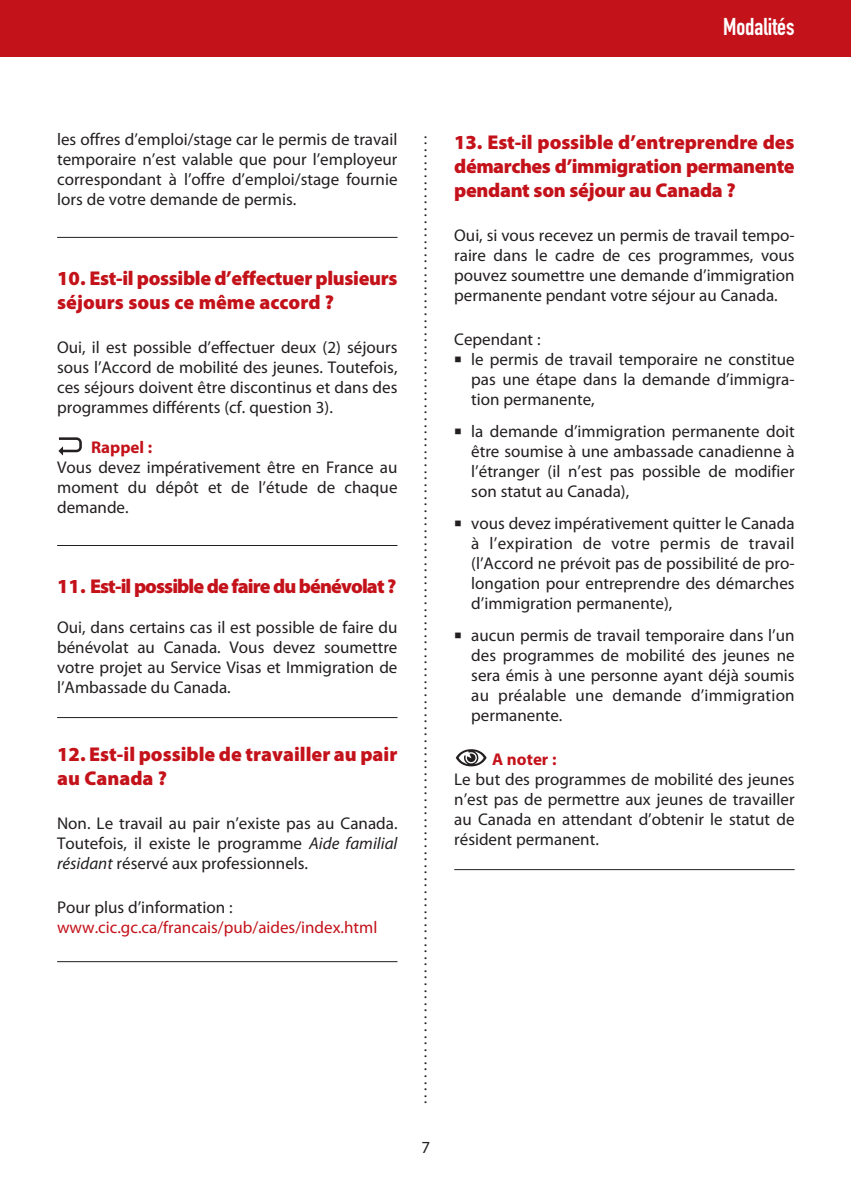
<style>
.page{position:relative;width:851px;height:1191px;background:#fff}
.page>*{position:absolute;margin:0;border:0;box-sizing:border-box;transform-origin:0 0}
.t1{font:24px "DIN Engschrift";color:#fff}
.t2{font:900 20px/24px "Myriad Pro";letter-spacing:-.015em;color:#c4121a}
.t3{font:900 20px "Myriad Pro";letter-spacing:-.045em;color:#c4121a}
.t4{font:17px/20px "Myriad Pro";color:#231f20;text-align:justify}
.t5{font:17px "Myriad Pro";color:#c4121a}
.t6{font:700 17px "Myriad Pro";color:#c4121a}
.t7{font:16px "Myriad Pro";color:#231f20}
.s1{font-style:italic}
.s2{font-family:"Carta";font-size:14px}
</style>
<div class="page">
<div style="left:0;top:1px;width:850px;height:56px;background:#c4121a"></div>
<hr style="left:57px;top:237px;width:340px;height:1px;background:#231f20">
<hr style="left:57px;top:545px;width:340px;height:1px;background:#231f20">
<hr style="left:57px;top:717px;width:340px;height:1px;background:#231f20">
<hr style="left:57px;top:961px;width:340px;height:1px;background:#231f20">
<hr style="left:454px;top:869px;width:340px;height:1px;background:#231f20">
<svg style="left:455px;top:749px;width:31px;height:17px"></svg>
<svg style="left:58px;top:437px;width:24px;height:18px"></svg>
<h1 class="t1" style="left:723px;top:18px;width:73px">Modalités</h1>
<p class="t4" style="left:57px;top:130px;width:342px">les offres d’emploi/stage car le permis de travail temporaire n’est valable que pour l’employeur correspondant à l’offre d’emploi/stage fournie lors de votre demande de permis.</p>
<p class="t2" style="left:57px;top:267px;width:342px">10. Est-il possible d’effectuer plusieurs séjours sous ce même accord ?</p>
<p class="t4" style="left:57px;top:338px;width:342px">Oui, il est possible d’effectuer deux (2) séjours sous l’Accord de mobilité des jeunes. Toutefois, ces séjours doivent être discontinus et dans des programmes différents (cf. question 3).</p>
<p class="t6" style="left:91px;top:440px;width:63px">Rappel :</p>
<p class="t4" style="left:57px;top:458px;width:342px">Vous devez impérativement être en France au moment du dépôt et de l’étude de chaque demande.</p>
<p class="t3" style="left:57px;top:578px;width:341px">11. Est-il possible de faire du bénévolat ?</p>
<p class="t4" style="left:57px;top:618px;width:342px">Oui, dans certains cas il est possible de faire du bénévolat au Canada. Vous devez soumettre votre projet au Service Visas et Immigration de l’Ambassade du Canada.</p>
<p class="t2" style="left:57px;top:743px;width:342px">12. Est-il possible de travailler au pair au Canada ?</p>
<p class="t4" style="left:57px;top:814px;width:342px">Non. Le travail au pair n’existe pas au Canada.<br>Toutefois, il existe le programme <span class="s1">Aide familial résidant</span> réservé aux professionnels.</p>
<p class="t4" style="left:57px;top:898px;width:177px">Pour plus d’information :</p>
<p class="t5" style="left:57px;top:920px;width:322px">www.cic.gc.ca/francais/pub/aides/index.html</p>
<p class="t7" style="left:415px;top:1104px;width:970px;rotate:-90deg">....................................................................................................................................................</p>
<p class="t4" style="left:421px;top:1138px;width:10px">7</p>
<p class="t2" style="left:454px;top:131px;width:342px;text-align:justify">13. Est-il possible d’entreprendre des démarches d’immigration permanente pendant son séjour au Canada ?</p>
<p class="t4" style="left:454px;top:226px;width:342px">Oui, si vous recevez un permis de travail tempo&shy;raire dans le cadre de ces programmes, vous pouvez soumettre une demande d’immigration permanente pendant votre séjour au Canada.</p>
<p class="t4" style="left:454px;top:330px;width:88px">Cependant :</p>
<p class="t4" style="left:471px;top:350px;width:325px;text-indent:-17px"><span class="s2">-</span> le permis de travail temporaire ne constitue pas une étape dans la demande d’immigra&shy;tion permanente,</p>
<p class="t4" style="left:471px;top:422px;width:325px;text-indent:-17px"><span class="s2">-</span> la demande d’immigration permanente doit être soumise à une ambassade canadienne à l’étranger (il n’est pas possible de modifier son statut au Canada),</p>
<p class="t4" style="left:471px;top:514px;width:325px;text-indent:-17px"><span class="s2">-</span> vous devez impérativement quitter le Canada à l’expiration de votre permis de travail (l’Accord ne prévoit pas de possibilité de pro&shy;longation pour entreprendre des démarches d’immigration permanente),</p>
<p class="t4" style="left:471px;top:626px;width:325px;text-indent:-17px"><span class="s2">-</span> aucun permis de travail temporaire dans l’un des programmes de mobilité des jeunes ne sera émis à une personne ayant déjà soumis au préalable une demande d’immigration permanente.</p>
<p class="t6" style="left:492px;top:752px;width:66px">A noter :</p>
<p class="t4" style="left:454px;top:770px;width:342px">Le but des programmes de mobilité des jeunes n’est pas de permettre aux jeunes de travailler au Canada en attendant d’obtenir le statut de résident permanent.</p>
</div>
